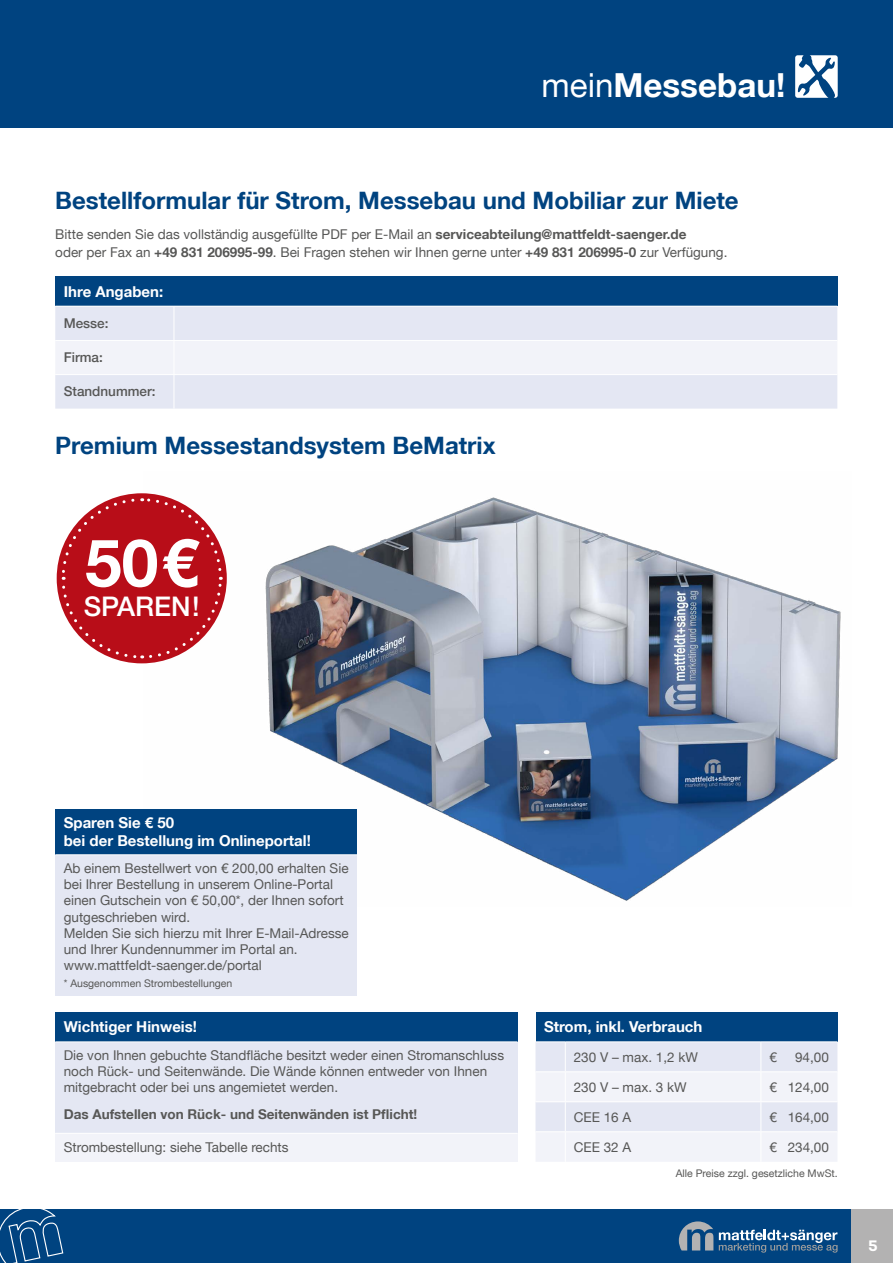
<style>
.page{position:relative;width:893px;height:1263px;background:#fff}
.page>*{position:absolute;margin:0;border:0;box-sizing:border-box;transform-origin:0 0}
.t1{font:700 66px "Helvetica Neue LT";color:#fff}
.t2{font:700 33.15px "Helvetica Neue LT";color:#fff}
.t3{font:500 27px "Helvetica Neue LT";color:#fff}
.t4{font:700 24px "Helvetica Neue LT";color:#004380}
.t5{font:600 16.5px "Paralucent";color:#fff}
.t6{font:700 15px/18px "Helvetica Neue LT";color:#fff}
.t7{font:13.5px/16.2px "Helvetica Neue LT";color:#575756}
.t8{font:700 13.5px "Helvetica Neue LT";color:#575756}
.t9{font:500 13.5px "Helvetica Neue LT";color:#575756}
.t10{font:10.5px "Helvetica Neue LT";color:#575756}
.s1{font-weight:400}
.s2{font-weight:700}
</style>
<div class="page">
<div style="left:0;top:1209px;width:893px;height:54px;background:#004380"></div>
<svg style="left:0;top:1209px;width:64px;height:54px"></svg>
<div style="left:0;top:0;width:893px;height:128px;background:#004380"></div>
<svg style="left:795px;top:55px;width:43px;height:43px"></svg>
<svg style="left:679px;top:1221px;width:34px;height:29px"></svg>
<svg style="left:719px;top:1230px;width:119px;height:22px"></svg>
<div style="left:851px;top:1209px;width:42px;height:54px;background:#b3b2b2"></div>
<img style="left:144px;top:493px;width:697px;height:408px">
<div style="left:55px;top:276px;width:782px;height:30px;background:#004380"></div>
<div style="left:55px;top:307px;width:782px;height:102px;background:#e4e7f3"></div>
<div style="left:55px;top:341px;width:782px;height:33px;background:#f2f3f9"></div>
<hr style="left:174px;top:307px;width:1px;height:33px;background:#fff">
<hr style="left:55px;top:340px;width:119px;height:1px;background:#fff">
<hr style="left:174px;top:340px;width:663px;height:1px;background:#fff">
<hr style="left:174px;top:341px;width:1px;height:33px;background:#fff">
<hr style="left:55px;top:374px;width:119px;height:1px;background:#fff">
<hr style="left:174px;top:374px;width:663px;height:1px;background:#fff">
<hr style="left:174px;top:375px;width:1px;height:34px;background:#fff">
<div style="left:55px;top:809px;width:302px;height:46px;background:#004380"></div>
<div style="left:55px;top:855px;width:302px;height:140px;background:#e4e7f3"></div>
<hr style="left:55px;top:854px;width:302px;height:1px;background:#fff">
<div style="left:55px;top:1012px;width:462px;height:30px;background:#004380"></div>
<div style="left:55px;top:1042px;width:462px;height:91px;background:#e4e7f3"></div>
<div style="left:55px;top:1133px;width:462px;height:29px;background:#f2f3f9"></div>
<hr style="left:55px;top:1133px;width:462px;height:1px;background:#fff">
<hr style="left:55px;top:1041px;width:462px;height:1px;background:#fff">
<div style="left:535px;top:1012px;width:302px;height:30px;background:#004380"></div>
<hr style="left:535px;top:1041px;width:30px;height:1px;background:#fff">
<hr style="left:565px;top:1041px;width:196px;height:1px;background:#fff">
<hr style="left:761px;top:1041px;width:76px;height:1px;background:#fff">
<svg style="left:535px;top:1042px;width:302px;height:120px"></svg>
<hr style="left:535px;top:1131px;width:30px;height:1px;background:#fff">
<hr style="left:565px;top:1131px;width:196px;height:1px;background:#fff">
<hr style="left:565px;top:1132px;width:1px;height:30px;background:#fff">
<hr style="left:761px;top:1131px;width:76px;height:1px;background:#fff">
<hr style="left:760px;top:1132px;width:1px;height:30px;background:#fff">
<svg style="left:60px;top:497px;width:163px;height:163px"></svg>
<h2 class="t2" style="left:542px;top:65px;width:245px"><span class="s1">mein</span>Messebau!</h2>
<h3 class="t4" style="left:55px;top:185px;width:685px">Bestellformular für Strom, Messebau und Mobiliar zur Miete</h3>
<p class="t7" style="left:55px;top:226px;width:674px;line-height:17.2px">Bitte senden Sie das vollständig ausgefüllte PDF per E-Mail an <span class="s2">serviceabteilung@mattfeldt-saenger.de<br></span>oder per Fax an <span class="s2">+49 831 206995-99</span>. Bei Fragen stehen wir Ihnen gerne unter <span class="s2">+49 831 206995-0</span> zur Verfügung.</p>
<p class="t6" style="left:64px;top:282px;width:101px">Ihre Angaben:</p>
<p class="t9" style="left:64px;top:315px;width:46px">Messe:</p>
<p class="t9" style="left:64px;top:350px;width:41px">Firma:</p>
<p class="t9" style="left:64px;top:384px;width:93px">Standnummer:</p>
<h3 class="t4" style="left:55px;top:431px;width:442px">Premium Messestandsystem BeMatrix</h3>
<h1 class="t1" style="left:85px;top:522px;width:115px">50€</h1>
<h3 class="t3" style="left:84px;top:591px;width:117px">SPAREN!</h3>
<p class="t6" style="left:64px;top:813px;width:249px">Sparen Sie € 50<br>bei der Bestellung im Onlineportal!</p>
<p class="t7" style="left:64px;top:860px;width:286px">Ab einem Bestellwert von € 200,00 erhalten Sie bei Ihrer Bestellung in unserem Online-Portal einen Gutschein von € 50,00*, der Ihnen sofort gutgeschrieben wird.<br>Melden Sie sich hierzu mit Ihrer E-Mail-Adresse und Ihrer Kundennummer im Portal an. www.mattfeldt-saenger.de/portal</p>
<p class="t10" style="left:64px;top:977px;width:170px">* Ausgenommen Strombestellungen</p>
<p class="t6" style="left:64px;top:1018px;width:135px">Wichtiger Hinweis!</p>
<p class="t7" style="left:64px;top:1047px;width:442px">Die von Ihnen gebuchte Standfläche besitzt weder einen Stromanschluss noch Rück- und Seitenwände. Die Wände können entweder von Ihnen mitgebracht oder bei uns angemietet werden.</p>
<p class="t8" style="left:64px;top:1106px;width:355px">Das Aufstellen von Rück- und Seitenwänden ist Pflicht!</p>
<p class="t7" style="left:64px;top:1139px;width:226px">Strombestellung: siehe Tabelle rechts</p>
<p class="t6" style="left:544px;top:1018px;width:160px">Strom, inkl. Verbrauch</p>
<p class="t7" style="left:574px;top:1048px;width:126px">230 V – max. 1,2 kW</p>
<p class="t7" style="left:769px;top:1048px;width:9px">€</p>
<p class="t7" style="left:795px;top:1048px;width:35px">94,00</p>
<p class="t7" style="left:574px;top:1078px;width:114px">230 V – max. 3 kW</p>
<p class="t7" style="left:769px;top:1078px;width:61px">€ 124,00</p>
<p class="t7" style="left:574px;top:1108px;width:59px">CEE 16 A</p>
<p class="t7" style="left:769px;top:1108px;width:61px">€ 164,00</p>
<p class="t7" style="left:574px;top:1138px;width:59px">CEE 32 A</p>
<p class="t7" style="left:769px;top:1138px;width:61px">€ 234,00</p>
<p class="t10" style="left:676px;top:1167px;width:163px">Alle Preise zzgl. gesetzliche MwSt.</p>
<p class="t5" style="left:868px;top:1235px;width:11px">5</p>
</div>
